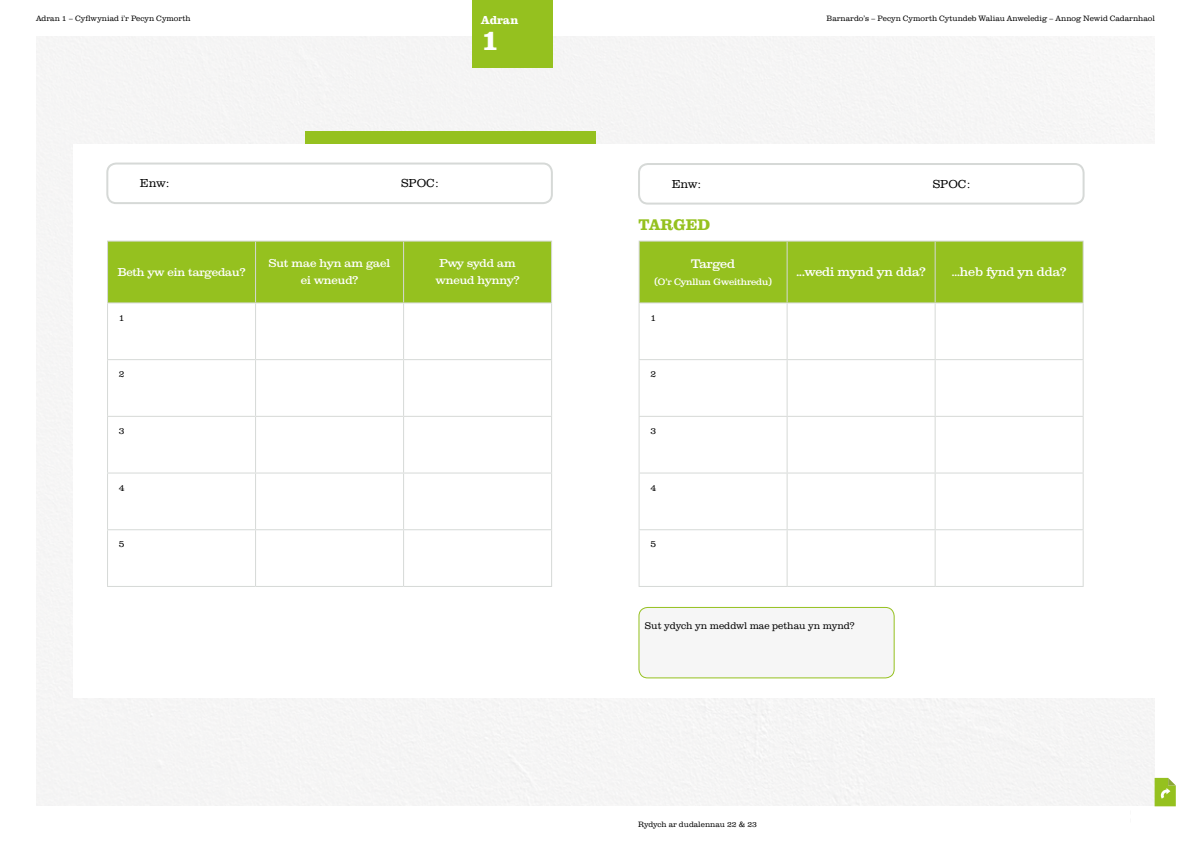
<style>
.page{position:relative;width:1191px;height:842px;background:#fff}
.page>*{position:absolute;margin:0;border:0;box-sizing:border-box;transform-origin:0 0}
.t1{font:700 30px "Clarendon URW";color:#fff}
.t2{font:700 16px "Clarendon URW";color:#95c11f}
.t3{font:12px "Clarxndon";color:#fff}
.t4{font:300 12px "Clarendon URW";color:#000}
.t5{font:700 12px "Clarendon URW";color:#fff}
.t6{font:11px/17px "Clarxndon";color:#fff;text-align:center}
.t7{font:300 10px "Clarendon URW";color:#000}
.t8{font:300 9.5px "Clarendon URW";color:#000}
.t9{font:9px "Clarxndon";color:#fff}
.t10{font:300 8px "Clarendon URW";color:#000}
</style>
<div class="page">
<div style="left:36px;top:36px;width:1119px;height:770px;background:#f5f5f5"></div>
<div style="left:74px;top:144px;width:1081px;height:554px;background:#fff"></div>
<div style="left:305px;top:131px;width:290px;height:12px;background:#95c11f"></div>
<div style="left:638px;top:163px;width:446px;height:42px;border:2px solid #d6d9d7;border-radius:9px"></div>
<div style="left:106px;top:163px;width:447px;height:41px;border:2px solid #d6d9d7;border-radius:9px"></div>
<div style="left:639px;top:242px;width:443px;height:60px;background:#95c11f"></div>
<hr style="left:638px;top:303px;width:1px;height:56px;background:#d6d9d7">
<hr style="left:786px;top:303px;width:1px;height:56px;background:#d6d9d7">
<hr style="left:934px;top:303px;width:1px;height:56px;background:#d6d9d7">
<hr style="left:1082px;top:303px;width:1px;height:56px;background:#d6d9d7">
<hr style="left:638px;top:359px;width:149px;height:1px;background:#d6d9d7">
<hr style="left:638px;top:360px;width:1px;height:56px;background:#d6d9d7">
<hr style="left:787px;top:359px;width:148px;height:1px;background:#d6d9d7">
<hr style="left:786px;top:360px;width:1px;height:56px;background:#d6d9d7">
<hr style="left:935px;top:359px;width:148px;height:1px;background:#d6d9d7">
<hr style="left:934px;top:360px;width:1px;height:56px;background:#d6d9d7">
<hr style="left:1082px;top:360px;width:1px;height:56px;background:#d6d9d7">
<hr style="left:638px;top:416px;width:149px;height:1px;background:#d6d9d7">
<hr style="left:638px;top:417px;width:1px;height:55px;background:#d6d9d7">
<hr style="left:787px;top:416px;width:148px;height:1px;background:#d6d9d7">
<hr style="left:786px;top:417px;width:1px;height:55px;background:#d6d9d7">
<hr style="left:935px;top:416px;width:148px;height:1px;background:#d6d9d7">
<hr style="left:934px;top:417px;width:1px;height:55px;background:#d6d9d7">
<hr style="left:1082px;top:417px;width:1px;height:55px;background:#d6d9d7">
<hr style="left:638px;top:472px;width:149px;height:1px;background:#d6d9d7">
<hr style="left:638px;top:473px;width:1px;height:56px;background:#d6d9d7">
<hr style="left:787px;top:472px;width:148px;height:1px;background:#d6d9d7">
<hr style="left:786px;top:473px;width:1px;height:56px;background:#d6d9d7">
<hr style="left:935px;top:472px;width:148px;height:1px;background:#d6d9d7">
<hr style="left:934px;top:473px;width:1px;height:56px;background:#d6d9d7">
<hr style="left:1082px;top:473px;width:1px;height:56px;background:#d6d9d7">
<hr style="left:638px;top:529px;width:149px;height:1px;background:#d6d9d7">
<hr style="left:638px;top:530px;width:1px;height:56px;background:#d6d9d7">
<hr style="left:787px;top:529px;width:148px;height:1px;background:#d6d9d7">
<hr style="left:786px;top:530px;width:1px;height:56px;background:#d6d9d7">
<hr style="left:935px;top:529px;width:148px;height:1px;background:#d6d9d7">
<hr style="left:934px;top:530px;width:1px;height:56px;background:#d6d9d7">
<hr style="left:1082px;top:530px;width:1px;height:56px;background:#d6d9d7">
<hr style="left:638px;top:586px;width:149px;height:1px;background:#d6d9d7">
<hr style="left:787px;top:586px;width:148px;height:1px;background:#d6d9d7">
<hr style="left:935px;top:586px;width:148px;height:1px;background:#d6d9d7">
<hr style="left:638px;top:241px;width:149px;height:1px;background:#d6d9d7">
<hr style="left:787px;top:241px;width:148px;height:1px;background:#d6d9d7">
<hr style="left:786px;top:242px;width:1px;height:60px;background:#d6d9d7">
<hr style="left:935px;top:241px;width:148px;height:1px;background:#d6d9d7">
<hr style="left:934px;top:242px;width:1px;height:60px;background:#d6d9d7">
<hr style="left:1082px;top:242px;width:1px;height:60px;background:#d6d9d7">
<hr style="left:638px;top:302px;width:149px;height:1px;background:#d6d9d7">
<hr style="left:787px;top:302px;width:148px;height:1px;background:#d6d9d7">
<hr style="left:935px;top:302px;width:148px;height:1px;background:#d6d9d7">
<hr style="left:638px;top:242px;width:1px;height:60px;background:#d6d9d7">
<div style="left:108px;top:242px;width:443px;height:60px;background:#95c11f"></div>
<hr style="left:107px;top:303px;width:1px;height:56px;background:#d6d9d7">
<hr style="left:255px;top:303px;width:1px;height:56px;background:#d6d9d7">
<hr style="left:403px;top:303px;width:1px;height:56px;background:#d6d9d7">
<hr style="left:551px;top:303px;width:1px;height:56px;background:#d6d9d7">
<hr style="left:107px;top:359px;width:148px;height:1px;background:#d6d9d7">
<hr style="left:107px;top:360px;width:1px;height:56px;background:#d6d9d7">
<hr style="left:255px;top:359px;width:148px;height:1px;background:#d6d9d7">
<hr style="left:255px;top:360px;width:1px;height:56px;background:#d6d9d7">
<hr style="left:403px;top:359px;width:149px;height:1px;background:#d6d9d7">
<hr style="left:403px;top:360px;width:1px;height:56px;background:#d6d9d7">
<hr style="left:551px;top:360px;width:1px;height:56px;background:#d6d9d7">
<hr style="left:107px;top:416px;width:148px;height:1px;background:#d6d9d7">
<hr style="left:107px;top:417px;width:1px;height:55px;background:#d6d9d7">
<hr style="left:255px;top:416px;width:148px;height:1px;background:#d6d9d7">
<hr style="left:255px;top:417px;width:1px;height:55px;background:#d6d9d7">
<hr style="left:403px;top:416px;width:149px;height:1px;background:#d6d9d7">
<hr style="left:403px;top:417px;width:1px;height:55px;background:#d6d9d7">
<hr style="left:551px;top:417px;width:1px;height:55px;background:#d6d9d7">
<hr style="left:107px;top:472px;width:148px;height:1px;background:#d6d9d7">
<hr style="left:107px;top:473px;width:1px;height:56px;background:#d6d9d7">
<hr style="left:255px;top:472px;width:148px;height:1px;background:#d6d9d7">
<hr style="left:255px;top:473px;width:1px;height:56px;background:#d6d9d7">
<hr style="left:403px;top:472px;width:149px;height:1px;background:#d6d9d7">
<hr style="left:403px;top:473px;width:1px;height:56px;background:#d6d9d7">
<hr style="left:551px;top:473px;width:1px;height:56px;background:#d6d9d7">
<hr style="left:107px;top:529px;width:148px;height:1px;background:#d6d9d7">
<hr style="left:107px;top:530px;width:1px;height:56px;background:#d6d9d7">
<hr style="left:255px;top:529px;width:148px;height:1px;background:#d6d9d7">
<hr style="left:255px;top:530px;width:1px;height:56px;background:#d6d9d7">
<hr style="left:403px;top:529px;width:149px;height:1px;background:#d6d9d7">
<hr style="left:403px;top:530px;width:1px;height:56px;background:#d6d9d7">
<hr style="left:551px;top:530px;width:1px;height:56px;background:#d6d9d7">
<hr style="left:107px;top:586px;width:148px;height:1px;background:#d6d9d7">
<hr style="left:255px;top:586px;width:148px;height:1px;background:#d6d9d7">
<hr style="left:403px;top:586px;width:149px;height:1px;background:#d6d9d7">
<hr style="left:107px;top:241px;width:148px;height:1px;background:#d6d9d7">
<hr style="left:255px;top:241px;width:148px;height:1px;background:#d6d9d7">
<hr style="left:255px;top:242px;width:1px;height:60px;background:#d6d9d7">
<hr style="left:403px;top:241px;width:149px;height:1px;background:#d6d9d7">
<hr style="left:403px;top:242px;width:1px;height:60px;background:#d6d9d7">
<hr style="left:551px;top:242px;width:1px;height:60px;background:#d6d9d7">
<hr style="left:107px;top:302px;width:148px;height:1px;background:#d6d9d7">
<hr style="left:255px;top:302px;width:148px;height:1px;background:#d6d9d7">
<hr style="left:403px;top:302px;width:149px;height:1px;background:#d6d9d7">
<hr style="left:107px;top:242px;width:1px;height:60px;background:#d6d9d7">
<div style="left:639px;top:607px;width:255px;height:71px;background:#f6f6f6;border-radius:9px"></div>
<div style="left:638px;top:607px;width:256px;height:71px;border:1px solid #95c11f;border-radius:9px"></div>
<svg style="left:1154px;top:778px;width:21px;height:28px"></svg>
<div style="left:472px;top:0;width:81px;height:68px;background:#95c11f"></div>
<p class="t10" style="left:36px;top:14px;width:156px">Adran 1 – Cyflwyniad i’r Pecyn Cymorth</p>
<h3 class="t5" style="left:481px;top:12px;width:39px">Adran</h3>
<h1 class="t1" style="left:481px;top:22px;width:20px">1</h1>
<p class="t10" style="left:826px;top:14px;width:330px">Barnardo’s – Pecyn Cymorth Cytundeb Waliau Anweledig – Annog Newid Cadarnhaol</p>
<h3 class="t4" style="left:140px;top:177px;width:31px">Enw:</h3>
<h3 class="t4" style="left:401px;top:177px;width:39px">SPOC:</h3>
<h3 class="t4" style="left:671px;top:177px;width:31px">Enw:</h3>
<h3 class="t4" style="left:932px;top:177px;width:39px">SPOC:</h3>
<h2 class="t2" style="left:638px;top:215px;width:73px">TARGED</h2>
<h3 class="t6" style="left:118px;top:264px;width:129px">Beth yw ein targedau?</h3>
<h3 class="t6" style="left:269px;top:255px;width:123px">Sut mae hyn am gael ei wneud?</h3>
<h3 class="t6" style="left:436px;top:255px;width:85px">Pwy sydd am wneud hynny?</h3>
<p class="t8" style="left:119px;top:312px;width:7px">1</p>
<h3 class="t3" style="left:691px;top:256px;width:45px">Targed</h3>
<p class="t9" style="left:654px;top:276px;width:119px">(O’r Cynllun Gweithredu)</p>
<p class="t8" style="left:650px;top:312px;width:7px">1</p>
<h3 class="t3" style="left:796px;top:265px;width:131px">...wedi mynd yn dda?</h3>
<h3 class="t3" style="left:952px;top:265px;width:116px">…heb fynd yn dda?</h3>
<p class="t8" style="left:119px;top:369px;width:7px">2</p>
<p class="t8" style="left:650px;top:369px;width:7px">2</p>
<p class="t8" style="left:119px;top:426px;width:7px">3</p>
<p class="t8" style="left:650px;top:426px;width:7px">3</p>
<p class="t8" style="left:119px;top:482px;width:7px">4</p>
<p class="t8" style="left:650px;top:482px;width:7px">4</p>
<p class="t8" style="left:119px;top:539px;width:7px">5</p>
<p class="t8" style="left:650px;top:539px;width:7px">5</p>
<p class="t7" style="left:645px;top:620px;width:211px">Sut ydych yn meddwl mae pethau yn mynd?</p>
<p class="t10" style="left:638px;top:819px;width:121px">Rydych ar dudalennau 22 &amp; 23</p>
</div>
